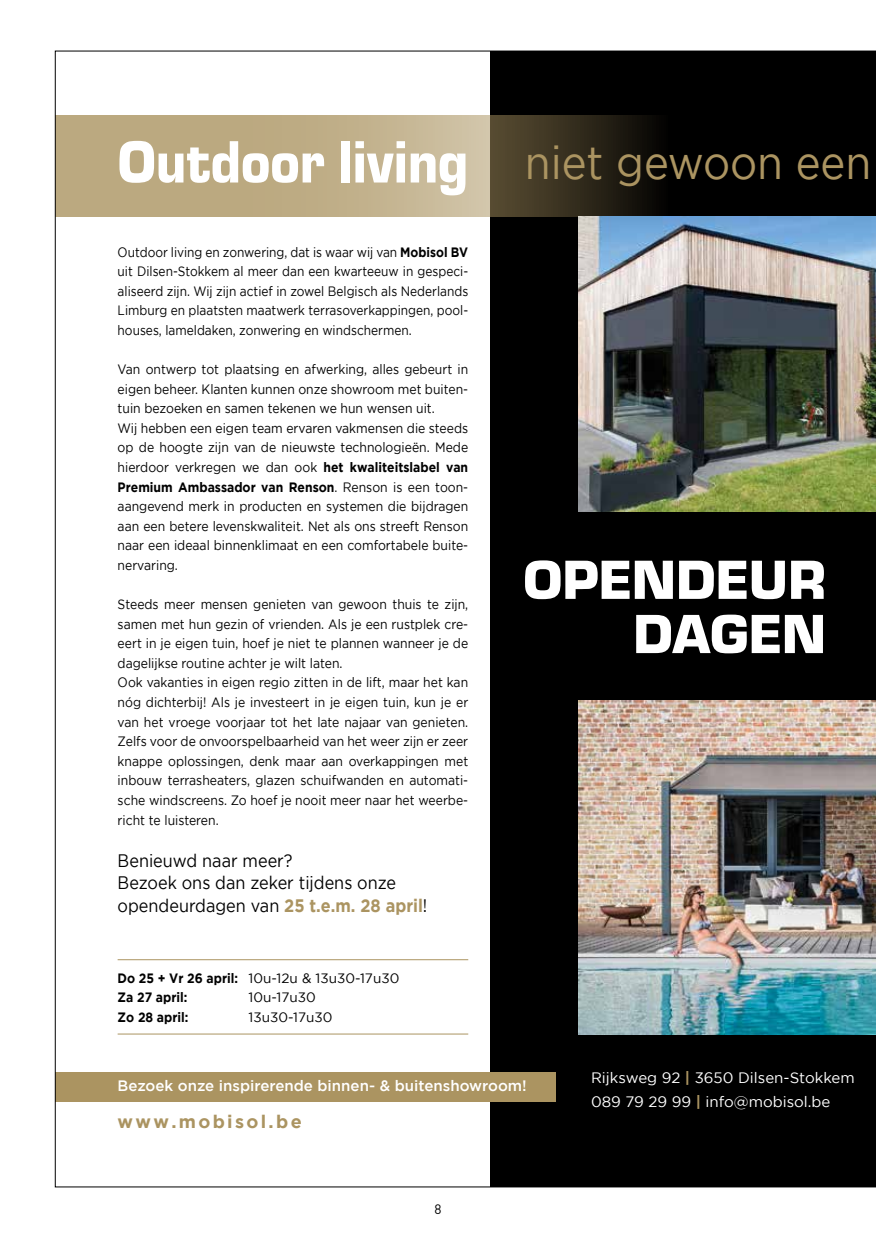
<style>
.page{position:relative;width:876px;height:1238px;background:#fff}
.page>*{position:absolute;margin:0;border:0;box-sizing:border-box;transform-origin:0 0}
.t1{font:900 61.95px "Eurostile";color:#fff;scale:.9 1}
.t2{font:900 57.15px/54.2px "Eurostile";color:#fff;text-align:right}
.t3{font:18px/22.6px "Gotham";color:#000;scale:.9 1}
.t4{font:700 18px "Gotham";letter-spacing:.13em;color:#ab9461}
.t5{font:15px/24.2px "Gotham";color:#fff}
.t6{font:500 15px "Gotham";color:#fff}
.t7{font:13.5px/19.5px "Gotham";color:#000;scale:.9 1}
.t8{font:13.5px/19.5px "Gotham";color:#000;text-align:justify;scale:.88 1}
.t9{font:700 13.5px/19.5px "Gotham";color:#000;scale:.9 1}
.t10{font:13.5px "Gotham";color:#000}
.t11{font:13.5px "DINOT";color:#000}
.s1{font-family:"Gotham";font-weight:400;font-size:46.65px;color:#ab9461}
.s2{font-weight:700}
.s3{font-weight:700;color:#ab9461}
.s4{font-weight:400}
</style>
<div class="page">
<img style="left:55px;top:51px;width:821px;height:1136px">
<h1 class="t1" style="left:118px;top:117px;width:839px">Outdoor living <span class="s1">niet gewoon een</span></h1>
<p class="t8" style="left:118px;top:242px;width:400px">Outdoor living en zonwering, dat is waar wij van <span class="s2">Mobisol BV </span>uit Dilsen-Stokkem al meer dan een kwarteeuw in gespeci&shy;aliseerd zijn. Wij zijn actief in zowel Belgisch als Nederlands Limburg en plaatsten maatwerk terrasoverkappingen, pool&shy;houses, lameldaken, zonwering en windschermen.</p>
<p class="t7" style="left:118px;top:359px;width:391px">Van ontwerp tot plaatsing en afwerking, alles gebeurt in eigen beheer. Klanten kunnen onze showroom met buiten&shy;tuin bezoeken en samen tekenen we hun wensen uit.<br>Wij hebben een eigen team ervaren vakmensen die steeds op de hoogte zijn van de nieuwste technologieën. Mede hierdoor verkregen we dan ook <span class="s2">het kwaliteitslabel van Premium Ambassador van Renson</span>. Renson is een toon&shy;aangevend merk in producten en systemen die bijdragen aan een betere levenskwaliteit. Net als ons streeft Renson naar een ideaal binnenklimaat en een comfortabele buite&shy;nervaring.</p>
<p class="t7" style="left:118px;top:594px;width:391px">Steeds meer mensen genieten van gewoon thuis te zijn, samen met hun gezin of vrienden. Als je een rustplek cre&shy;eert in je eigen tuin, hoef je niet te plannen wanneer je de dagelijkse routine achter je wilt laten.<br>Ook vakanties in eigen regio zitten in de lift, maar het kan nóg dichterbij! Als je investeert in je eigen tuin, kun je er van het vroege voorjaar tot het late najaar van genieten.<br>Zelfs voor de onvoorspelbaarheid van het weer zijn er zeer knappe oplossingen, denk maar aan overkappingen met inbouw terrasheaters, glazen schuifwanden en automati&shy;sche windscreens. Zo hoef je nooit meer naar het weerbe&shy;richt te luisteren.</p>
<h3 class="t3" style="left:118px;top:848px;width:346px">Benieuwd naar meer?<br>Bezoek ons dan zeker tijdens onze opendeurdagen van <span class="s3">25 t.e.m. 28 april</span>!</h3>
<p class="t9" style="left:118px;top:967px;width:315px">Do 25 + Vr 26 april: <span class="s4">10u-12u &amp; 13u30-17u30<br></span>Za 27 april:</p>
<p class="t10" style="left:249px;top:989px;width:69px">10u-17u30</p>
<p class="t9" style="left:118px;top:1006px;width:80px">Zo 28 april:</p>
<p class="t10" style="left:249px;top:1009px;width:85px">13u30-17u30</p>
<h2 class="t2" style="left:523px;top:549px;width:304px">OPENDEUR<br>DAGEN</h2>
<p class="t6" style="left:118px;top:1077px;width:411px">Bezoek onze inspirerende binnen- &amp; buitenshowroom!</p>
<h3 class="t4" style="left:118px;top:1110px;width:186px">www.mobisol.be</h3>
<p class="t11" style="left:434px;top:1200px;width:9px">8</p>
<p class="t5" style="left:591px;top:1064px;width:265px">Rijksweg 92 <span class="s3">|</span> 3650 Dilsen-Stokkem<br>089 79 29 99 <span class="s3">|</span> info@mobisol.be</p>
</div>
